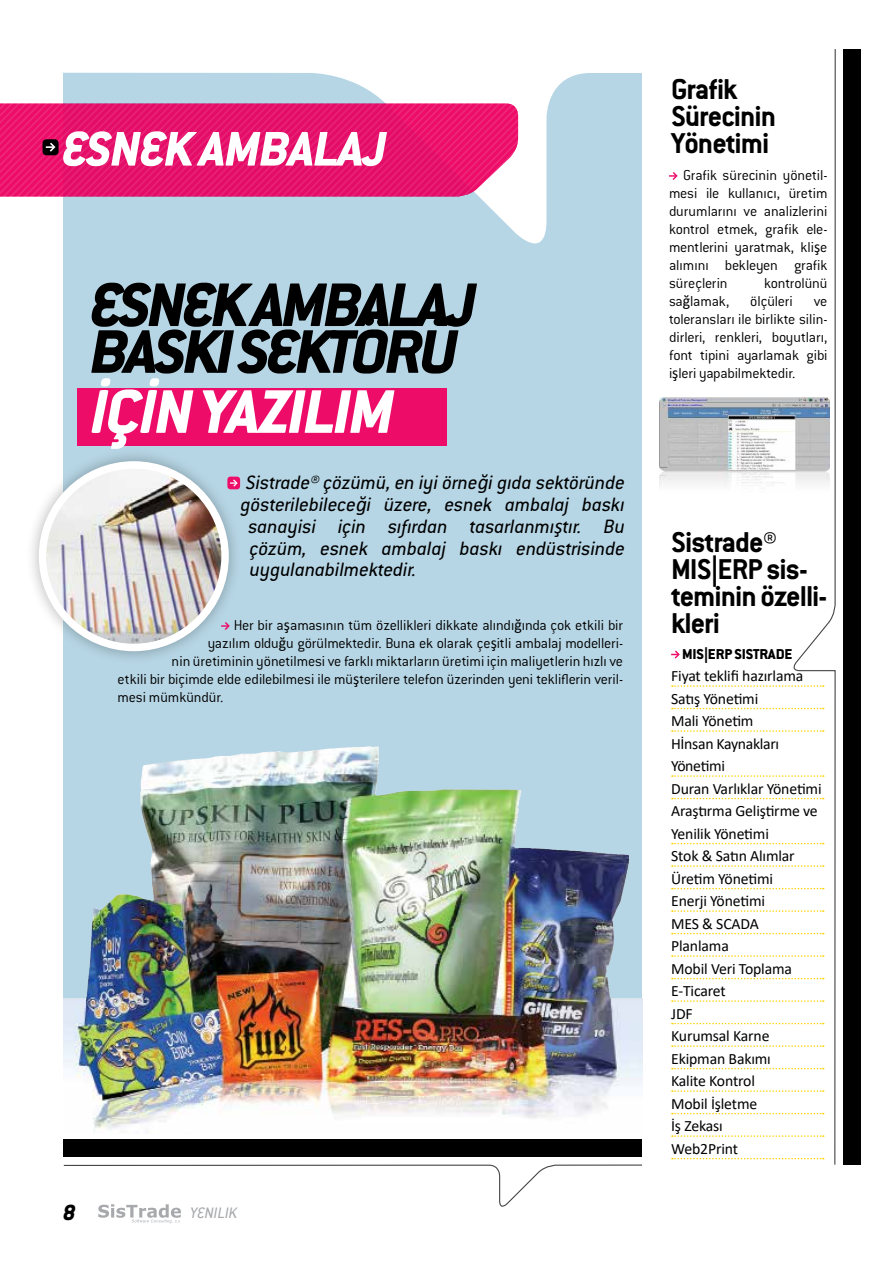
<style>
.page{position:relative;width:893px;height:1263px;background:#fff}
.page>*{position:absolute;margin:0;border:0;box-sizing:border-box;transform-origin:0 0}
.t1{font:italic 800 67.5px/60px "Conduit ITC Std";letter-spacing:-.05em;color:#000}
.t2{font:italic 800 53.4px "Conduit ITC Std";letter-spacing:-.02em;color:#fff}
.t3{font:700 31.5px/27px "Conduit ITC Std";letter-spacing:-.03em;color:#000}
.t4{font:italic 800 24px "Conduit ITC Std";color:#000}
.t5{font:italic 21.3px "Conduit ITC Std";color:#000}
.t6{font:italic 16.65px "Conduit ITC Std";color:#a7a9ac}
.t7{font:300 15.75px/18px "Conduit ITC Std";color:#000;text-align:justify}
.t8{font:15.75px/22.5px "Calibri";letter-spacing:-.01em;color:#000}
.t9{font:800 15.75px "Conduit ITC Std";letter-spacing:-.01em;color:#000}
.s1{font-family:"Calibri";font-weight:700;color:#fff}
.s2{color:#fff}
.s3{font-family:"Calibri"}
.s4{font-family:"Calibri";font-weight:400}
</style>
<div class="page">
<div style="left:64px;top:58px;width:578px;height:1075px;background:#b7d6e5"></div>
<img style="left:64px;top:746px;width:578px;height:387px">
<img style="left:91px;top:746px;width:278px;height:196px">
<svg style="left:0;top:49px;width:844px;height:215px;fill:#fff"></svg>
<div style="left:77px;top:388px;width:369px;height:58px;background:#ed0d69"></div>
<div style="left:64px;top:1140px;width:578px;height:17px;background:#000"></div>
<svg style="left:63px;top:1164px;width:580px;height:59px"></svg>
<svg style="left:0;top:104px;width:518px;height:92px;background:#e6196f"></svg>
<svg style="left:669px;top:170px;width:10px;height:12px"></svg>
<svg style="left:672px;top:685px;width:120px;height:2px"></svg>
<svg style="left:672px;top:708px;width:120px;height:1px"></svg>
<svg style="left:672px;top:730px;width:120px;height:2px"></svg>
<svg style="left:672px;top:775px;width:120px;height:2px"></svg>
<svg style="left:672px;top:798px;width:120px;height:1px"></svg>
<svg style="left:672px;top:843px;width:120px;height:1px"></svg>
<svg style="left:672px;top:865px;width:120px;height:2px"></svg>
<svg style="left:672px;top:888px;width:120px;height:1px"></svg>
<svg style="left:672px;top:910px;width:120px;height:2px"></svg>
<svg style="left:672px;top:933px;width:120px;height:1px"></svg>
<svg style="left:672px;top:955px;width:120px;height:2px"></svg>
<svg style="left:672px;top:978px;width:120px;height:1px"></svg>
<svg style="left:672px;top:1000px;width:120px;height:2px"></svg>
<svg style="left:672px;top:1023px;width:120px;height:1px"></svg>
<svg style="left:672px;top:1045px;width:120px;height:2px"></svg>
<svg style="left:672px;top:1068px;width:120px;height:1px"></svg>
<svg style="left:672px;top:1090px;width:120px;height:2px"></svg>
<svg style="left:672px;top:1113px;width:120px;height:1px"></svg>
<svg style="left:672px;top:1135px;width:120px;height:2px"></svg>
<svg style="left:672px;top:1158px;width:120px;height:1px"></svg>
<svg style="left:671px;top:650px;width:9px;height:9px"></svg>
<img style="left:659px;top:398px;width:133px;height:88px">
<div style="left:844px;top:49px;width:17px;height:1116px;background:#000"></div>
<svg style="left:792px;top:49px;width:44px;height:1116px"></svg>
<div style="left:25px;top:447px;width:218px;height:218px;background:#000;opacity:.3"></div>
<img style="left:43px;top:465px;width:182px;height:182px;border-radius:91px">
<div style="left:39px;top:461px;width:190px;height:190px;border:8px solid #fff;border-radius:50%"></div>
<h2 class="t2" style="left:62px;top:117px;width:326px">ESNEK AMBALAJ</h2>
<h1 class="t1" style="left:90px;top:273px;width:388px">ESNEK AMBALAJ</h1>
<h1 class="t1" style="left:90px;top:320px;width:369px">BASKI SEKTÖRÜ<br><span class="s1">İ</span><span class="s2">Ç</span><span class="s1">İ</span><span class="s2">N YAZILIM</span></h1>
<h3 class="t5" style="left:246px;top:470px;width:380px">Sistrade® çözümü, en iyi örne<span class="s3">ğ</span>i gıda sektöründe</h3>
<h3 class="t5" style="left:241px;top:491px;width:386px">gösterilebilece<span class="s3">ğ</span>i üzere, esnek ambalaj baskı</h3>
<h3 class="t5" style="left:248px;top:513px;width:378px">sanayisi için sıfırdan tasarlanmı<span class="s3">ş</span>tır. Bu</h3>
<h3 class="t5" style="left:250px;top:535px;width:377px">çözüm, esnek ambalaj baskı endüstrisinde</h3>
<h3 class="t5" style="left:250px;top:557px;width:168px">uygulanabilmektedir.</h3>
<p class="t7" style="left:234px;top:616px;width:391px">Her bir a<span class="s4">ş</span>amasının tüm özellikleri dikkate alındı<span class="s4">ğ</span>ında çok etkili bir</p>
<p class="t7" style="left:208px;top:634px;width:417px">yazılım oldu<span class="s4">ğ</span>u görülmektedir. Buna ek olarak çe<span class="s4">ş</span>itli ambalaj modelleri-</p>
<p class="t7" style="left:172px;top:652px;width:453px">nin üretiminin yönetilmesi ve farklı miktarların üretimi için maliyetlerin hızlı ve</p>
<p class="t7" style="left:118px;top:670px;width:507px">etkili bir biçimde elde edilebilmesi ile mü<span class="s4">ş</span>terilere telefon üzerinden yeni tekliflerin veril-</p>
<p class="t7" style="left:118px;top:688px;width:107px">mesi mümkündür.</p>
<h3 class="t4" style="left:63px;top:1198px;width:14px">8</h3>
<p class="t6" style="left:190px;top:1202px;width:48px">YENILIK</p>
<h3 class="t3" style="left:671px;top:75px;width:107px">Grafik<br>Sürecinin<br>Yönetimi</h3>
<p class="t7" style="left:669px;top:166px;width:160px;text-indent:14px">Grafik sürecinin yönetil&shy;mesi ile kullanıcı, üretim durumlarını ve analizlerini kontrol etmek, grafik ele&shy;mentlerini yaratmak, kli<span class="s4">ş</span>e alımını bekleyen grafik süreçlerin</p>
<p class="t7" style="left:764px;top:274px;width:65px">kontrolünü</p>
<p class="t7" style="left:669px;top:292px;width:62px">sa<span class="s4">ğ</span>lamak,</p>
<p class="t7" style="left:750px;top:292px;width:44px">ölçüleri</p>
<p class="t7" style="left:669px;top:292px;width:160px;text-indent:145px">ve toleransları ile birlikte silin&shy;dirleri, renkleri, boyutları, font tipini ayarlamak gibi i<span class="s4">ş</span>leri yapabilmektedir.</p>
<h3 class="t3" style="left:671px;top:528px;width:158px">Sistrade®<br>MIS|ERP sis&shy;teminin özelli&shy;kleri</h3>
<p class="t9" style="left:682px;top:644px;width:112px">MIS|ERP SISTRADE</p>
<p class="t8" style="left:671px;top:664px;width:152px">Fiyat teklifi hazırlama<br>Satış Yönetimi<br>Mali Yönetim<br>Hİnsan Kaynakları<br>Yönetimi<br>Duran Varlıklar Yönetimi<br>Araştırma Geliştirme ve<br>Yenilik Yönetimi<br>Stok &amp; Satın Alımlar<br>Üretim Yönetimi<br>Enerji Yönetimi<br>MES &amp; SCADA<br>Planlama<br>Mobil Veri Toplama<br>E-Ticaret<br>JDF<br>Kurumsal Karne<br>Ekipman Bakımı<br>Kalite Kontrol<br>Mobil İşletme<br>İş Zekası<br>Web2Print</p>
</div>
